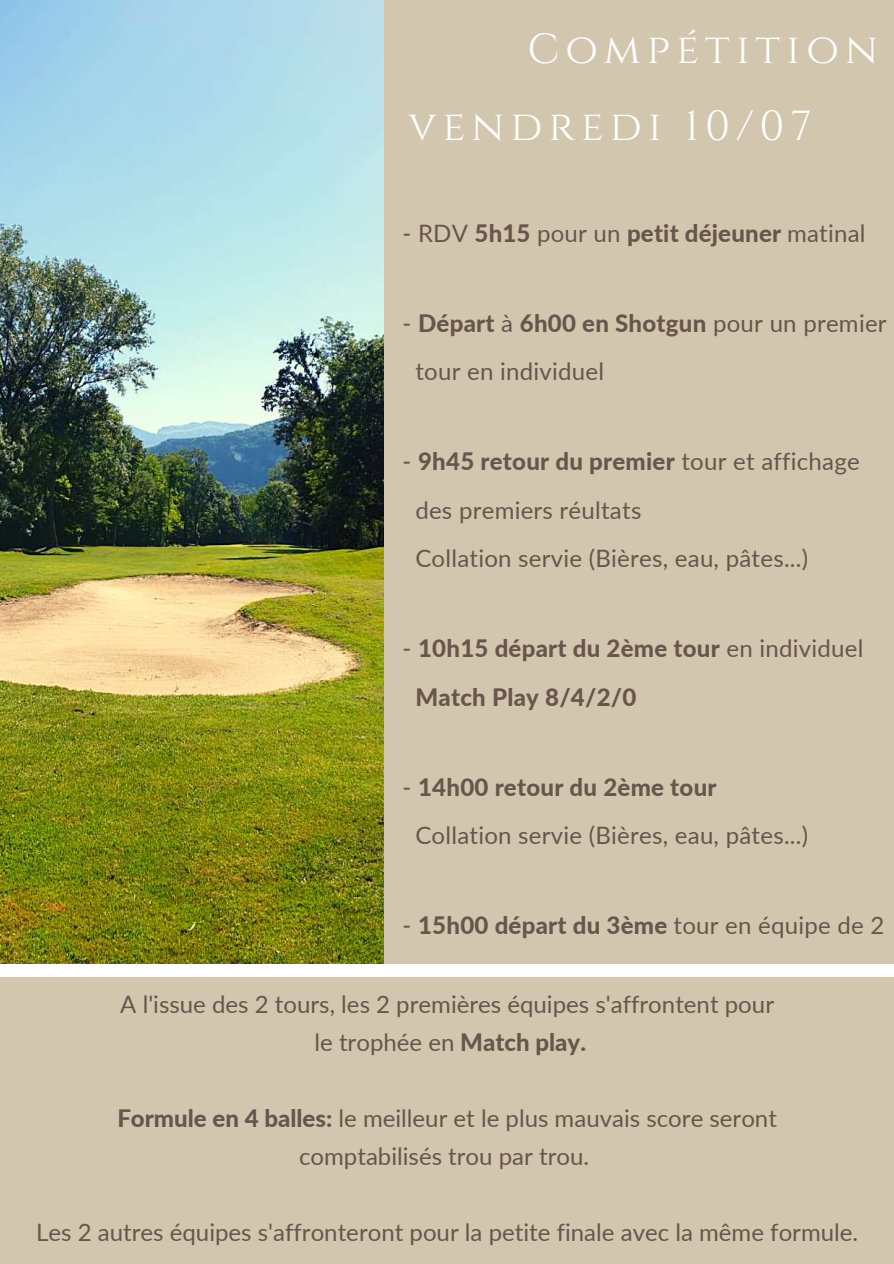
<style>
.page{position:relative;width:894px;height:1264px;background:#fff}
.page>*{position:absolute;margin:0;border:0;box-sizing:border-box;transform-origin:0 0}
.t1{font:42px/76.5px "Cinzel";letter-spacing:.145em;color:#fff}
.t2{font:24px/48.4px "Lato";color:#67564c}
.t3{font:800 24px/48.4px "Lato";letter-spacing:.01em;color:#67564c}
.s1{font-weight:800}
.s2{font-weight:400}
</style>
<div class="page">
<div style="left:0;top:0;width:893px;height:1263px;background:#d3c6af"></div>
<img style="left:0;top:0;width:383px;height:964px">
<div style="left:0;top:964px;width:893px;height:12px;background:#fff"></div>
<h1 class="t1" style="left:408px;top:12px;width:470px;text-indent:119px">COMPÉTITION<br>VENDREDI 10/07</h1>
<p class="t2" style="left:402px;top:208px;width:464px">- RDV <span class="s1">5h15</span> pour un <span class="s1">petit déjeuner</span> matinal</p>
<p class="t2" style="left:415px;top:298px;width:472px;text-indent:-13px">- <span class="s1">Départ</span> à <span class="s1">6h00 en Shotgun</span> pour un premier tour en individuel</p>
<p class="t2" style="left:415px;top:437px;width:446px;text-indent:-13px">- <span class="s1">9h45 retour du premier</span> tour et affichage des premiers réultats<br>Collation servie (Bières, eau, pâtes...)</p>
<p class="t3" style="left:415px;top:623px;width:449px;text-indent:-13px"><span class="s2">-</span> 10h15 départ du 2ème tour <span class="s2">en individuel<br></span>Match Play 8/4/2/0</p>
<p class="t2" style="left:415px;top:762px;width:394px;text-indent:-13px">- <span class="s1">14h00 retour du 2ème tour<br></span>Collation servie (Bières, eau, pâtes...)</p>
<p class="t3" style="left:402px;top:900px;width:483px"><span class="s2">-</span> 15h00 départ du 3ème <span class="s2">tour en équipe de 2</span></p>
<p class="t2" style="left:120px;top:984px;width:655px;line-height:38.1px;text-align:center">A l'issue des 2 tours, les 2 premières équipes s'affrontent pour le trophée en <span class="s1">Match play.</span></p>
<p class="t2" style="left:117px;top:1098px;width:661px;line-height:38.1px;text-align:center"><span class="s1">Formule en 4 balles:</span> le meilleur et le plus mauvais score seront comptabilisés trou par trou.</p>
<p class="t2" style="left:36px;top:1207px;width:823px">Les 2 autres équipes s'affronteront pour la petite finale avec la même formule.</p>
</div>
